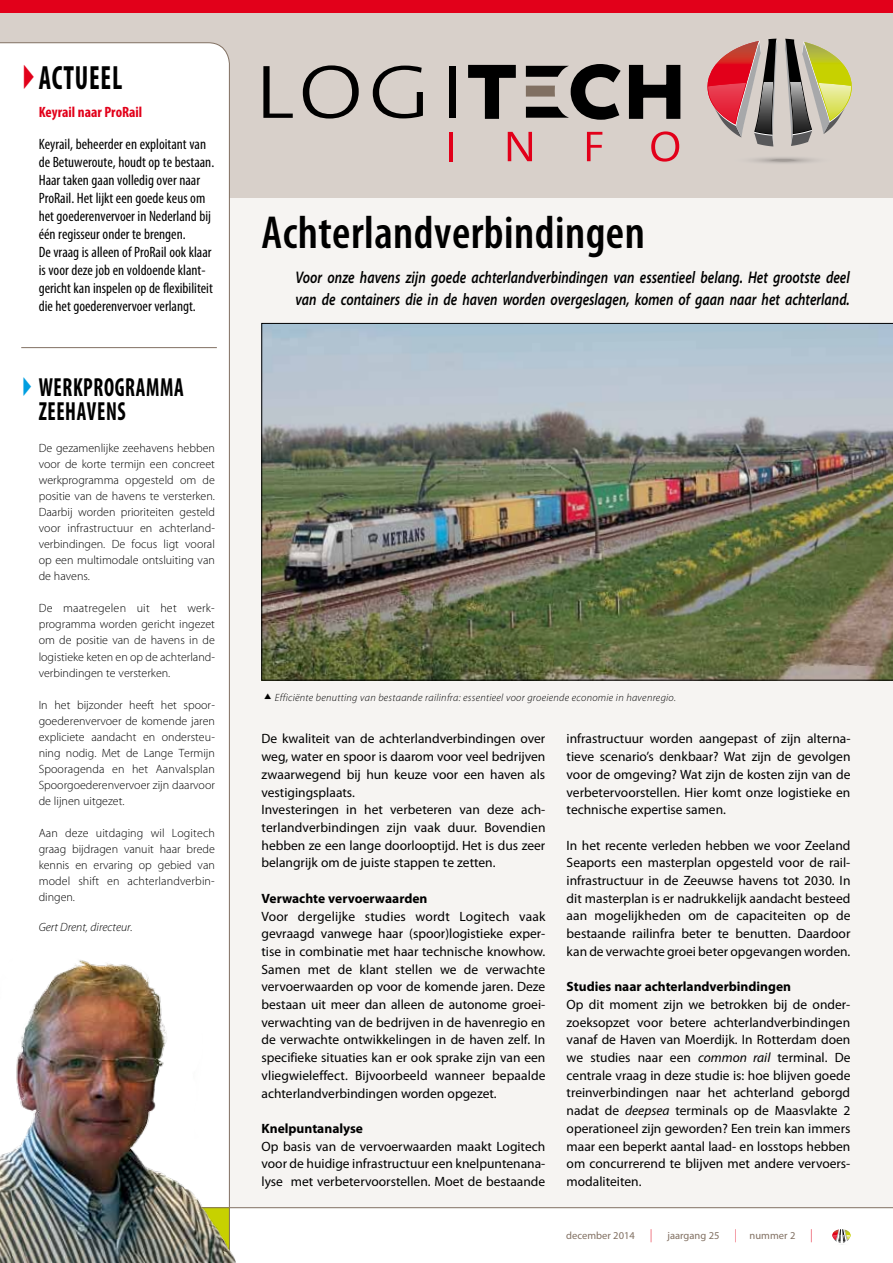
<style>
.page{position:relative;width:893px;height:1263px;background:#fff}
.page>*{position:absolute;margin:0;border:0;box-sizing:border-box;transform-origin:0 0}
.t1{font:99.3px "The Sans Extra Light Caps";color:#000;scale:1.15 1}
.t2{font:56.4px "The Sans Light Caps";color:#e2001a}
.t3{font:600 condensed 46.5px "Myriad Pro";letter-spacing:.01em;color:#000}
.t4{font:700 condensed 33.75px "Myriad Pro";letter-spacing:.03em;color:#000;scale:.8 1}
.t5{font:700 condensed 26.25px/24px "Myriad Pro";letter-spacing:.03em;color:#000;scale:.8 1}
.t6{font:italic 600 16.8px/22.2px "Myriad Pro";color:#000;scale:.8 1}
.t7{font:condensed 15px/18px "Myriad Pro";color:#000}
.t8{font:700 condensed 15px "Myriad Pro";color:#e2001a}
.t9{font:13.5px/17.7px "Myriad Pro";color:#000;text-align:justify}
.t10{font:700 13.5px "Myriad Pro";color:#000}
.t11{font:300 12px/16px "Myriad Pro";color:#000;text-align:justify}
.t12{font:italic 300 12px "Myriad Pro";color:#000}
.t13{font:italic 300 10.5px "Myriad Pro";letter-spacing:.025em;color:#000}
.t14{font:10.5px "Myriad Pro";color:#817062}
.s1{color:#fff}
.s2{font-family:"Scala Sans Caps";font-size:98.85px}
.s3{font-style:italic}
.s4{font-weight:300;font-size:13.2px;color:#e2001a}
</style>
<div class="page">
<div style="left:0;top:0;width:893px;height:198px;background:#d8d0ca"></div>
<svg style="left:468px;top:64px;width:48px;height:55px"></svg>
<svg style="left:526px;top:38px;width:326px;height:125px"></svg>
<div style="left:0;top:198px;width:893px;height:1009px;background:#f6f4f2"></div>
<div style="left:0;top:42px;width:230px;height:904px;background:#fff"></div>
<img style="left:261px;top:323px;width:632px;height:357px">
<hr style="left:21px;top:347px;width:196px;height:1px;background:#817062">
<hr style="left:230px;top:1207px;width:663px;height:1px;background:#817062">
<svg style="left:832px;top:1229px;width:18px;height:14px"></svg>
<img style="left:0;top:946px;width:248px;height:317px">
<div style="left:0;top:0;width:893px;height:13px;background:#e2001a"></div>
<svg style="left:24px;top:64px;width:10px;height:25px"></svg>
<div style="left:19px;top:315px;width:168px;height:168px;background:#fff"></div>
<h3 class="t4" style="left:39px;top:56px;width:106px">Actueel</h3>
<p class="t8" style="left:39px;top:102px;width:105px">Keyrail naar ProRail</p>
<p class="t7" style="left:39px;top:135px;width:177px">Keyrail, beheerder en exploitant van de Betuweroute, houdt op te bestaan.<br>Haar taken gaan volledig over naar ProRail. Het lijkt een goede keus om het goederenvervoer in Nederland bij één regisseur onder te brengen.<br>De vraag is alleen of ProRail ook klaar is voor deze job en voldoende klant&shy;gericht kan inspelen op de flexibiliteit die het goederenvervoer verlangt.</p>
<h3 class="t5" style="left:39px;top:374px;width:183px">WERKPROGRAMMA<br>ZEEHAVENS<span class="s1">2</span></h3>
<p class="t11" style="left:39px;top:440px;width:178px">De gezamenlijke zeehavens hebben voor de korte termijn een concreet werkprogramma opgesteld om de positie van de havens te versterken.<br>Daarbij worden prioriteiten gesteld voor infrastructuur en achterland&shy;verbindingen. De focus ligt vooral op een multimodale ontsluiting van de havens.</p>
<p class="t11" style="left:39px;top:600px;width:178px">De maatregelen uit het werk&shy;programma worden gericht ingezet om de positie van de havens in de logistieke keten en op de achterland&shy;verbindingen te versterken.</p>
<p class="t11" style="left:39px;top:696px;width:178px">In het bijzonder heeft het spoor&shy;goederenvervoer de komende jaren expliciete aandacht en ondersteu&shy;ning nodig. Met de Lange Termijn Spooragenda en het Aanvalsplan Spoorgoederenvervoer zijn daarvoor de lijnen uitgezet.</p>
<p class="t11" style="left:39px;top:825px;width:178px">Aan deze uitdaging wil Logitech graag bijdragen vanuit haar brede kennis en ervaring op gebied van model shift en achterlandverbin&shy;dingen.</p>
<p class="t12" style="left:39px;top:920px;width:96px">Gert Drent, directeur.</p>
<h1 class="t1" style="left:251px;top:2px;width:382px">logi<span class="s2">t ch</span></h1>
<h2 class="t2" style="left:443px;top:96px;width:241px">info</h2>
<h3 class="t3" style="left:261px;top:204px;width:385px">Achterlandverbindingen</h3>
<p class="t6" style="left:296px;top:266px;width:694px">Voor onze havens zijn goede achterlandverbindingen van essentieel belang. Het grootste deel van de containers die in de haven worden overgeslagen, komen of gaan naar het achterland.</p>
<p class="t13" style="left:275px;top:691px;width:403px">Efficiënte benutting van bestaande railinfra: essentieel voor groeiende economie in havenregio.</p>
<p class="t9" style="left:261px;top:730px;width:285px;text-align:left">De kwaliteit van de achterlandverbindingen over weg, water en spoor is daarom voor veel bedrijven zwaarwegend bij hun keuze voor een haven als vestigingsplaats.<br>Investeringen in het verbeteren van deze ach&shy;terlandverbindingen zijn vaak duur. Bovendien hebben ze een lange doorlooptijd. Het is dus zeer belangrijk om de juiste stappen te zetten.</p>
<p class="t10" style="left:261px;top:889px;width:167px">Verwachte vervoerwaarden</p>
<p class="t9" style="left:261px;top:907px;width:286px">Voor dergelijke studies wordt Logitech vaak gevraagd vanwege haar (spoor)logistieke exper&shy;tise in combinatie met haar technische knowhow.<br>Samen met de klant stellen we de verwachte vervoerwaarden op voor de komende jaren. Deze bestaan uit meer dan alleen de autonome groei&shy;verwachting van de bedrijven in de havenregio en de verwachte ontwikkelingen in de haven zelf. In specifieke situaties kan er ook sprake zijn van een vliegwieleffect. Bijvoorbeeld wanneer bepaalde achterlandverbindingen worden opgezet.</p>
<p class="t10" style="left:261px;top:1119px;width:103px">Knelpuntanalyse</p>
<p class="t9" style="left:261px;top:1137px;width:285px">Op basis van de vervoerwaarden maakt Logitech voor de huidige infrastructuur een knelpuntenana&shy;lyse met verbetervoorstellen. Moet de bestaande</p>
<p class="t9" style="left:567px;top:730px;width:285px">infrastructuur worden aangepast of zijn alterna&shy;tieve scenario’s denkbaar? Wat zijn de gevolgen voor de omgeving? Wat zijn de kosten zijn van de verbetervoorstellen. Hier komt onze logistieke en technische expertise samen.</p>
<p class="t9" style="left:567px;top:836px;width:286px">In het recente verleden hebben we voor Zeeland Seaports een masterplan opgesteld voor de rail&shy;infrastructuur in de Zeeuwse havens tot 2030. In dit masterplan is er nadrukkelijk aandacht besteed aan mogelijkheden om de capaciteiten op de bestaande railinfra beter te benutten. Daardoor kan de verwachte groei beter opgevangen worden.</p>
<p class="t10" style="left:567px;top:978px;width:226px">Studies naar achterlandverbindingen</p>
<p class="t9" style="left:567px;top:995px;width:285px">Op dit moment zijn we betrokken bij de onder&shy;zoeksopzet voor betere achterlandverbindingen vanaf de Haven van Moerdijk. In Rotterdam doen we studies naar een <span class="s3">common rail</span> terminal. De centrale vraag in deze studie is: hoe blijven goede treinverbindingen naar het achterland geborgd nadat de <span class="s3">deepsea</span> terminals op de Maasvlakte 2 operationeel zijn geworden? Een trein kan immers maar een beperkt aantal laad- en losstops hebben om concurrerend te blijven met andere vervoers&shy;modaliteiten.</p>
<p class="t14" style="left:566px;top:1229px;width:88px">december 2014 <span class="s4">|</span></p>
<p class="t14" style="left:668px;top:1229px;width:147px">jaargang 25 <span class="s4">|</span> nummer 2 <span class="s4">|</span></p>
</div>
